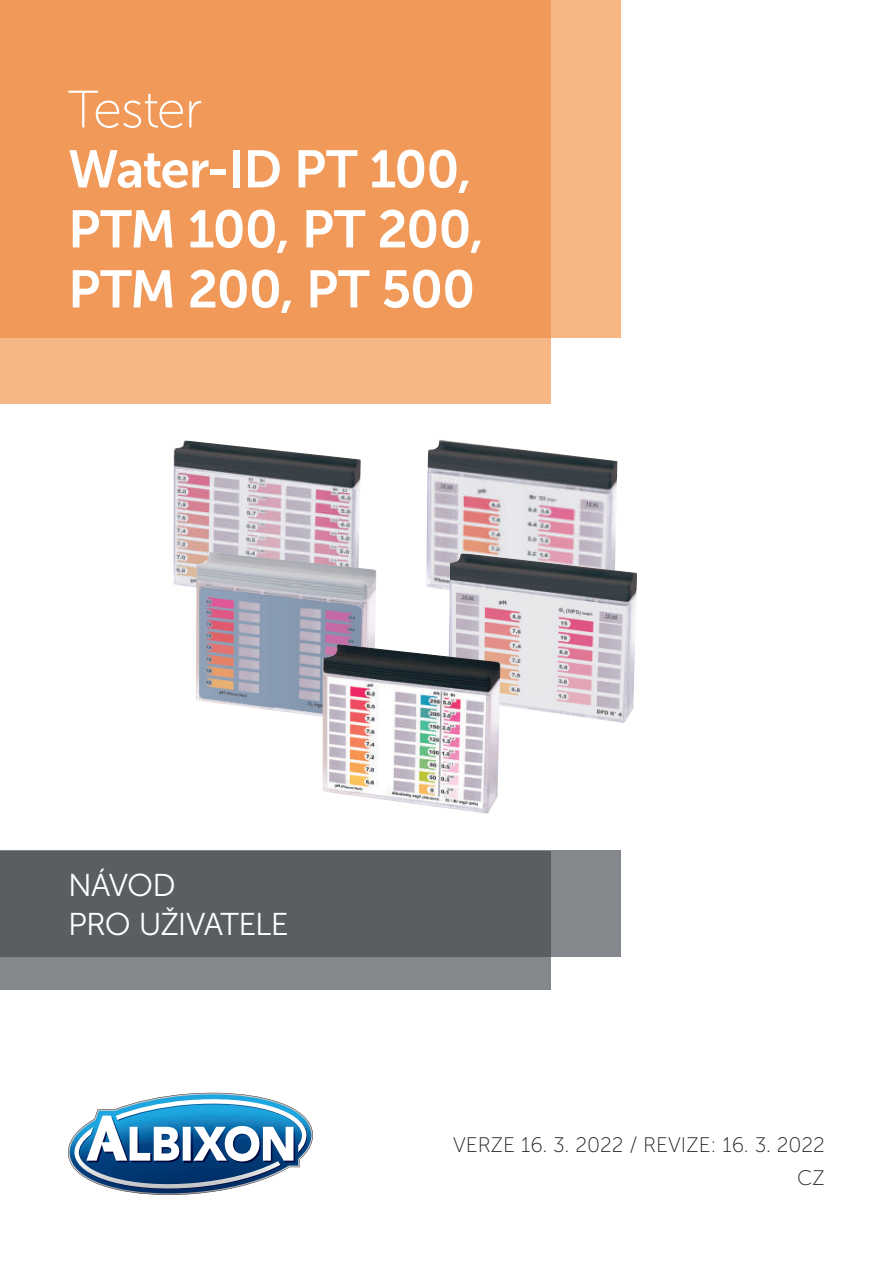
<style>
.page{position:relative;width:893px;height:1263px;background:#fff}
.page>*{position:absolute;margin:0;border:0;box-sizing:border-box;transform-origin:0 0}
.t1{font:52.5px/60px "Museo Sans 700";letter-spacing:-.02em;color:#fff}
.t2{font:52.5px "Museo Sans 100";letter-spacing:-.02em;color:#fff}
.t3{font:31.5px/39px "Museo Sans 300";letter-spacing:-.03em;color:#fff}
.t4{font:21px "Museo Sans 100";color:#231f20}
</style>
<div class="page">
<img style="left:426px;top:440px;width:191px;height:150px">
<div style="left:0;top:0;width:621px;height:338px;background:#f6b784"></div>
<svg style="left:0;top:0;width:551px;height:404px;background:#f19d60"></svg>
<svg style="left:68px;top:1093px;width:245px;height:102px"></svg>
<div style="left:0;top:851px;width:621px;height:106px;background:#84878c"></div>
<svg style="left:0;top:851px;width:551px;height:139px;background:#63676c"></svg>
<img style="left:174px;top:440px;width:187px;height:148px">
<img style="left:448px;top:553px;width:189px;height:170px">
<img style="left:196px;top:552px;width:180px;height:170px">
<img style="left:323px;top:644px;width:177px;height:170px">
<p class="t2" style="left:68px;top:82px;width:136px">Tester</p>
<p class="t1" style="left:68px;top:139px;width:417px">Water-ID PT 100,<br>PTM 100, PT 200,<br>PTM 200, PT 500</p>
<p class="t3" style="left:68px;top:866px;width:222px">NÁVOD<br>PRO UŽIVATELE</p>
<p class="t4" style="left:453px;top:1133px;width:373px">VERZE 16. 3. 2022 / REVIZE: 16. 3. 2022</p>
<p class="t4" style="left:797px;top:1166px;width:29px">CZ</p>
</div>
